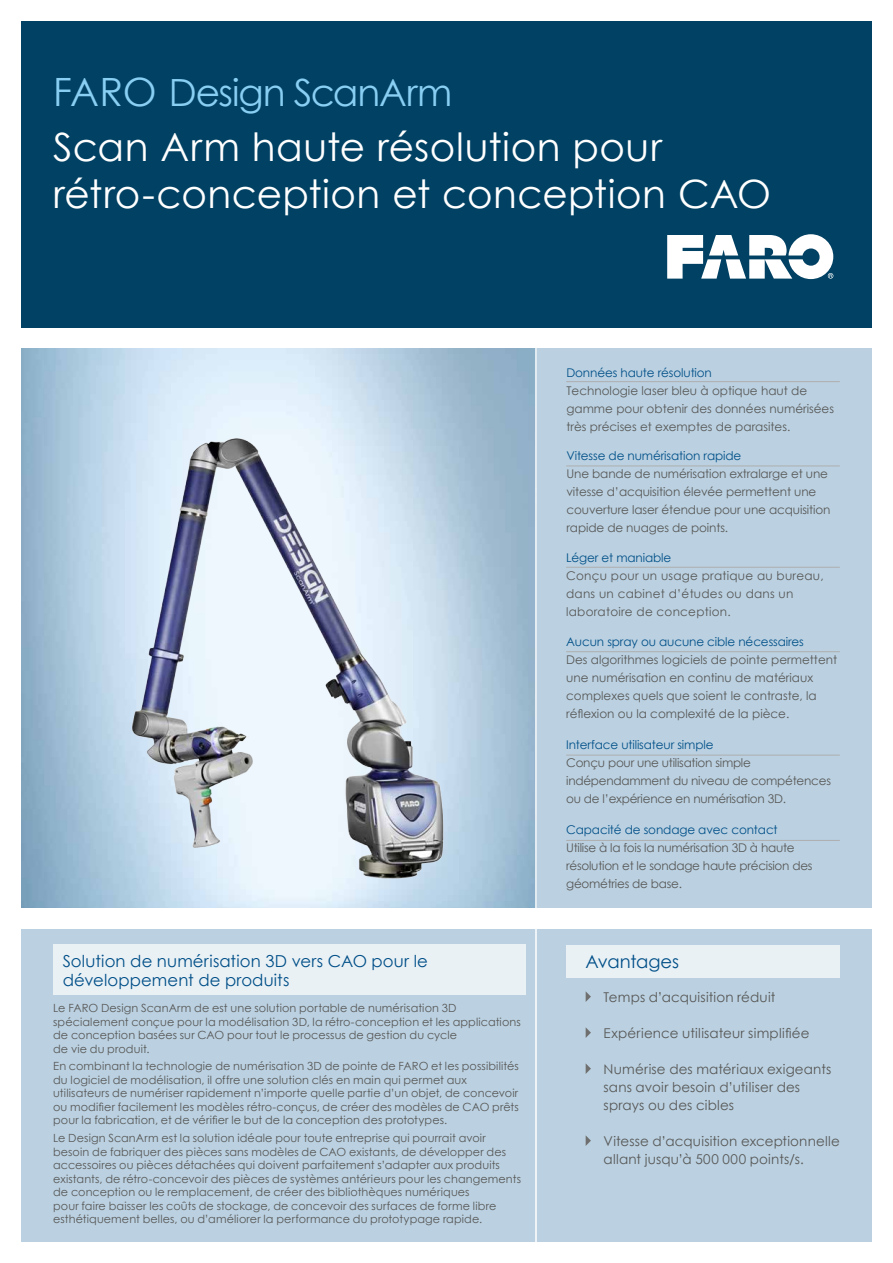
<style>
.page{position:relative;width:893px;height:1263px;background:#fff}
.page>*{position:absolute;margin:0;border:0;box-sizing:border-box;transform-origin:0 0}
.t1{font:39px/46.8px "Century Gothic";letter-spacing:.01em;color:#fff}
.t2{font:37.5px "Century Gothic";letter-spacing:-.03em;color:#89cff4}
.t3{font:18px "Century Gothic";letter-spacing:-.01em;color:#004f88}
.t4{font:16.5px/19.5px "Century Gothic";letter-spacing:.01em;color:#004f88}
.t5{font:13.5px/18px "Century Gothic";letter-spacing:.015em;color:#575756}
.t6{font:12px/18px "Century Gothic";color:#575756}
.t7{font:12px/18px "Century Gothic";letter-spacing:-.02em;color:#575756}
.t8{font:12px "Century Gothic";letter-spacing:-.01em;color:#004f88}
.t9{font:12px/18px "Century Gothic";letter-spacing:.02em;color:#575756}
.t10{font:11.25px/13.5px "Century Gothic";letter-spacing:.01em;color:#575756}
.s1{font-size:39px}
</style>
<div class="page">
<div style="left:21px;top:21px;width:851px;height:306px;background:#014163"></div>
<svg style="left:667px;top:234px;width:166px;height:45px"></svg>
<div style="left:21px;top:929px;width:851px;height:313px;background:#bbd1e1"></div>
<div style="left:536px;top:349px;width:336px;height:559px;background:#bbd1e1"></div>
<div style="left:566px;top:944px;width:274px;height:33px;background:#eaf1f5"></div>
<svg style="left:586px;top:992px;width:5px;height:10px"></svg>
<svg style="left:586px;top:1028px;width:5px;height:10px"></svg>
<svg style="left:586px;top:1064px;width:5px;height:10px"></svg>
<svg style="left:586px;top:1136px;width:5px;height:10px"></svg>
<div style="left:53px;top:944px;width:473px;height:51px;background:#eaf1f5"></div>
<hr style="left:535px;top:345px;width:2px;height:914px;background:#fff">
<hr style="left:566px;top:567px;width:274px;height:1px;background:#aeaeae">
<hr style="left:566px;top:381px;width:274px;height:1px;background:#aeaeae">
<hr style="left:566px;top:651px;width:274px;height:1px;background:#aeaeae">
<hr style="left:566px;top:466px;width:274px;height:1px;background:#aeaeae">
<hr style="left:566px;top:755px;width:274px;height:1px;background:#aeaeae">
<hr style="left:566px;top:840px;width:274px;height:1px;background:#aeaeae">
<img style="left:114px;top:390px;width:346px;height:518px">
<h2 class="t2" style="left:53px;top:66px;width:401px"><span class="s1">FARO</span> Design ScanArm</h2>
<h1 class="t1" style="left:53px;top:123px;width:719px">Scan Arm haute résolution pour rétro-conception et conception CAO</h1>
<p class="t8" style="left:566px;top:364px;width:147px">Données haute résolution</p>
<p class="t6" style="left:566px;top:382px;width:269px">Technologie laser bleu à optique haut de gamme pour obtenir des données numérisées très précises et exemptes de parasites.</p>
<p class="t8" style="left:566px;top:448px;width:176px">Vitesse de numérisation rapide</p>
<p class="t6" style="left:566px;top:465px;width:265px">Une bande de numérisation extralarge et une vitesse d’acquisition élevée permettent une couverture laser étendue pour une acquisition rapide de nuages de points.</p>
<p class="t8" style="left:566px;top:549px;width:107px">Léger et maniable</p>
<p class="t9" style="left:566px;top:566px;width:259px">Conçu pour un usage pratique au bureau, dans un cabinet d’études ou dans un laboratoire de conception.</p>
<p class="t8" style="left:566px;top:633px;width:239px">Aucun spray ou aucune cible nécessaires</p>
<p class="t6" style="left:566px;top:650px;width:273px">Des algorithmes logiciels de pointe permettent une numérisation en continu de matériaux complexes quels que soient le contraste, la réflexion ou la complexité de la pièce.</p>
<h3 class="t4" style="left:63px;top:951px;width:367px">Solution de numérisation 3D vers CAO pour le développement de produits</h3>
<p class="t10" style="left:53px;top:1001px;width:469px">Le FARO Design ScanArm de est une solution portable de numérisation 3D spécialement conçue pour la modélisation 3D, la rétro-conception et les applications de conception basées sur CAO pour tout le processus de gestion du cycle<br>de vie du produit.</p>
<p class="t10" style="left:53px;top:1059px;width:467px">En combinant la technologie de numérisation 3D de pointe de FARO et les possibilités du logiciel de modélisation, il offre une solution clés en main qui permet aux utilisateurs de numériser rapidement n’importe quelle partie d’un objet, de concevoir ou modifier facilement les modèles rétro-conçus, de créer des modèles de CAO prêts pour la fabrication, et de vérifier le but de la conception des prototypes.</p>
<p class="t10" style="left:53px;top:1131px;width:469px">Le Design ScanArm est la solution idéale pour toute entreprise qui pourrait avoir besoin de fabriquer des pièces sans modèles de CAO existants, de développer des accessoires ou pièces détachées qui doivent parfaitement s’adapter aux produits existants, de rétro-concevoir des pièces de systèmes antérieurs pour les changements de conception ou le remplacement, de créer des bibliothèques numériques<br>pour faire baisser les coûts de stockage, de concevoir des surfaces de forme libre esthétiquement belles, ou d’améliorer la performance du prototypage rapide.</p>
<p class="t8" style="left:566px;top:736px;width:149px">Interface utilisateur simple</p>
<p class="t7" style="left:566px;top:753px;width:266px">Conçu pour une utilisation simple indépendamment du niveau de compétences ou de l’expérience en numérisation 3D.</p>
<p class="t8" style="left:566px;top:821px;width:213px">Capacité de sondage avec contact</p>
<p class="t7" style="left:566px;top:839px;width:248px">Utilise à la fois la numérisation 3D à haute résolution et le sondage haute précision des géométries de base.</p>
<h3 class="t3" style="left:586px;top:949px;width:95px">Avantages</h3>
<p class="t5" style="left:604px;top:988px;width:173px">Temps d’acquisition réduit</p>
<p class="t5" style="left:604px;top:1024px;width:207px">Expérience utilisateur simplifiée</p>
<p class="t5" style="left:604px;top:1060px;width:229px">Numérise des matériaux exigeants sans avoir besoin d’utiliser des sprays ou des cibles</p>
<p class="t5" style="left:604px;top:1132px;width:238px">Vitesse d’acquisition exceptionnelle allant jusqu’à 500 000 points/s.</p>
</div>
